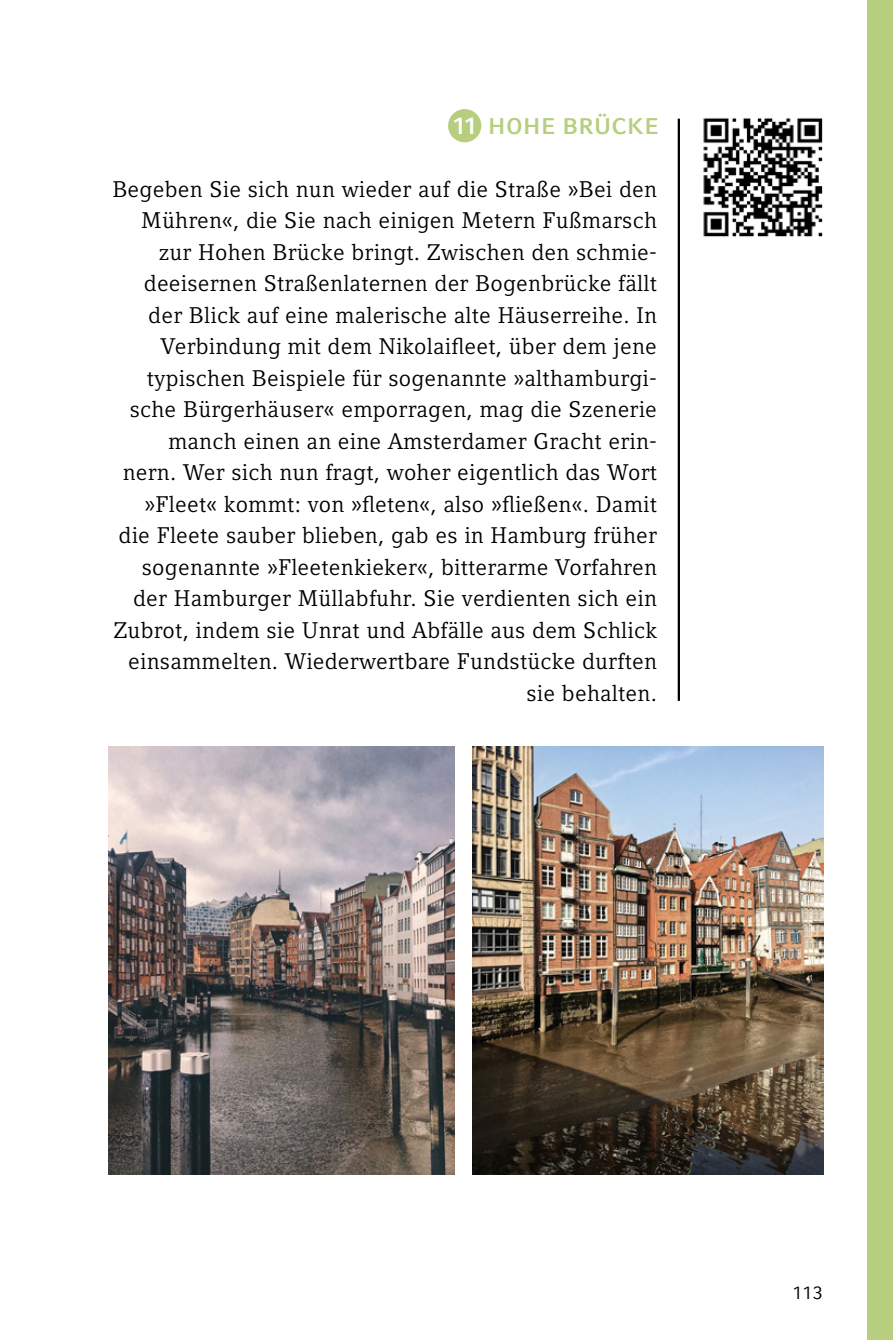
<style>
.page{position:relative;width:893px;height:1340px;background:#fff}
.page>*{position:absolute;margin:0;border:0;box-sizing:border-box;transform-origin:0 0}
.t1{font:22.5px/31.5px "Compatil Letter LT Pro";letter-spacing:.01em;color:#000;text-align:right}
.t2{font:700 22.5px "Compatil Fact LT Com";letter-spacing:.02em;color:#b6ce7e}
.t3{font:18px "Compatil Fact LT Com";color:#000}
.s1{font-family:"Compatil Fact LT Pro";font-size:23.62px;color:#fff}
</style>
<div class="page">
<div style="left:867px;top:0;width:26px;height:1339px;background:#b6ce7e"></div>
<hr style="left:678px;top:119px;width:2px;height:582px;background:#000">
<img style="left:703px;top:117px;width:120px;height:120px">
<div style="left:448px;top:109px;width:33px;height:33px;background:#b6ce7e;border-radius:50%"></div>
<img style="left:109px;top:746px;width:345px;height:428px">
<img style="left:473px;top:746px;width:351px;height:428px">
<p class="t2" style="left:453px;top:112px;width:207px"><span class="s1">11</span> HOHE BRÜCKE</p>
<p class="t1" style="left:112px;top:173px;width:546px">Begeben Sie sich nun wieder auf die Straße »Bei den Mühren«, die Sie nach einigen Metern Fußmarsch zur Hohen Brücke bringt. Zwischen den schmie&shy;deeisernen Straßenlaternen der Bogenbrücke fällt der Blick auf eine malerische alte Häuserreihe. In Verbindung mit dem Nikolaifleet, über dem jene typischen Beispiele für sogenannte »althamburgi&shy;sche Bürgerhäuser« emporragen, mag die Szenerie manch einen an eine Amsterdamer Gracht erin&shy;nern. Wer sich nun fragt, woher eigentlich das Wort »Fleet« kommt: von »fleten«, also »fließen«. Damit die Fleete sauber blieben, gab es in Hamburg früher sogenannte »Fleetenkieker«, bitterarme Vorfahren der Hamburger Müllabfuhr. Sie verdienten sich ein Zubrot, indem sie Unrat und Abfälle aus dem Schlick einsammelten. Wiederwertbare Fundstücke durften sie behalten.</p>
<p class="t3" style="left:792px;top:1281px;width:32px">113</p>
</div>
